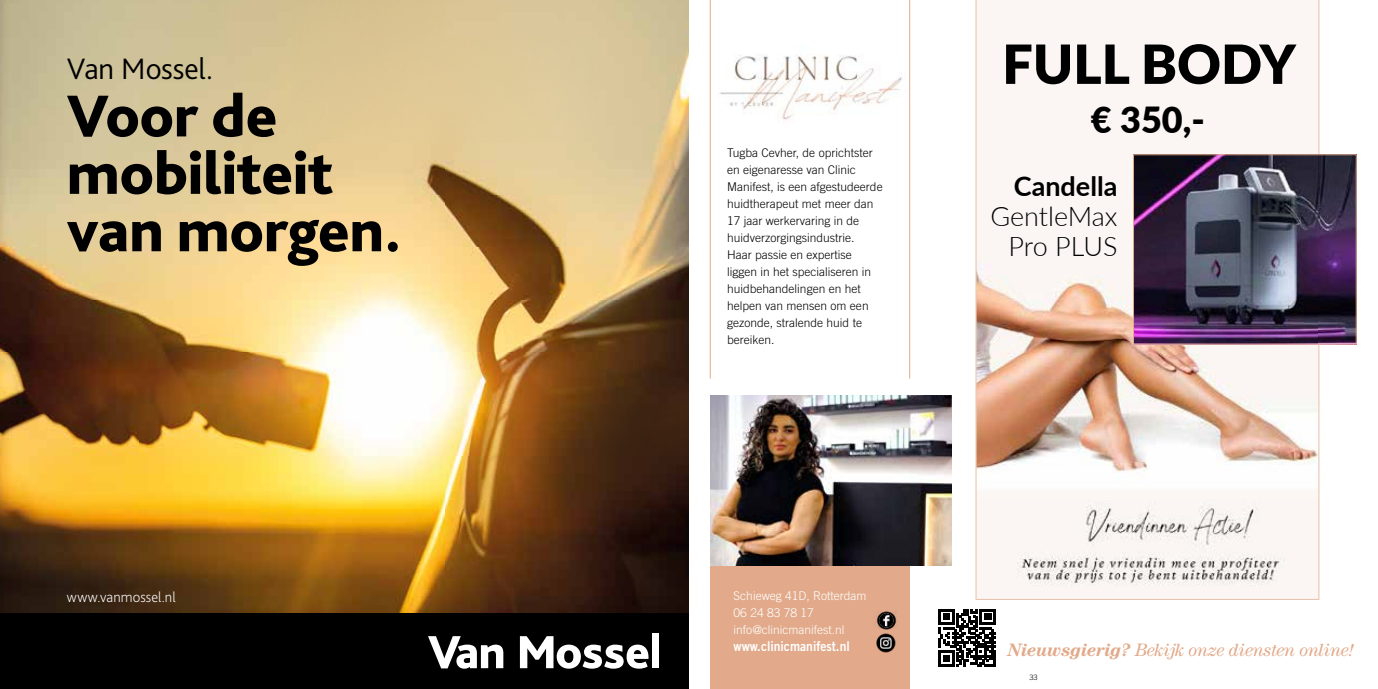
<style>
.page{position:relative;width:1378px;height:689px;background:#fff}
.page>*{position:absolute;margin:0;border:0;box-sizing:border-box;transform-origin:0 0}
.t1{font:800 61.8px/57.4px "Bliss Pro";letter-spacing:-.005em;color:#000}
.t2{font:900 54px "Lato";color:#000}
.t3{font:900 36px "Lato";color:#000}
.t4{font:300 30.9px "Bliss Pro";letter-spacing:-.005em;color:#000}
.t5{font:300 27px/30px "Lato";letter-spacing:-.005em;color:#000;text-align:right}
.t6{font:700 27px "Lato";color:#000}
.t7{font:italic 18px "Century Std";letter-spacing:-.02em;color:#e2aa8b}
.t8{font:200 15px "Bliss Pro";letter-spacing:.005em;color:#fff}
.t9{font:13.5px "Trade Gothic LT Std Bd 2";color:#fff;scale:.9 1}
.t10{font:300 12px/17px "Trade Gothic LT Std";color:#000}
.t11{font:300 12px/17px "Trade Gothic LT Std";color:#fff}
.t12{font:300 7.5px "Trade Gothic LT Std";color:#000}
.s1{font-weight:700}
</style>
<div class="page">
<img style="left:0;top:0;width:689px;height:614px">
<div style="left:0;top:614px;width:689px;height:75px;background:#000"></div>
<svg style="left:520px;top:636px;width:128px;height:33px"></svg>
<div style="left:652px;top:634px;width:7px;height:34px;background:#fff"></div>
<svg style="left:428px;top:636px;width:75px;height:33px"></svg>
<div style="left:710px;top:566px;width:199px;height:123px;background:#e2aa8b"></div>
<img style="left:719px;top:54px;width:183px;height:66px">
<img style="left:710px;top:395px;width:241px;height:171px">
<hr style="left:909px;top:0;width:1px;height:378px;background:#e2aa8b">
<hr style="left:710px;top:0;width:1px;height:378px;background:#e2aa8b">
<img style="left:876px;top:633px;width:20px;height:20px">
<img style="left:875px;top:611px;width:22px;height:19px">
<img style="left:879px;top:613px;width:14px;height:14px;border-radius:7px">
<svg style="left:975px;top:0;width:344px;height:600px;fill:#fbf6f3"></svg>
<svg style="left:938px;top:609px;width:58px;height:57px"></svg>
<img style="left:1135px;top:156px;width:219px;height:186px">
<img style="left:1318px;top:156px;width:1px;height:186px">
<div style="left:1133px;top:154px;width:223px;height:190px;border:1px solid #e2aa8b"></div>
<h3 class="t4" style="left:67px;top:50px;width:148px">Van Mossel.</h3>
<h1 class="t1" style="left:67px;top:86px;width:336px">Voor de mobiliteit van morgen.</h1>
<p class="t8" style="left:67px;top:587px;width:110px">www.vanmossel.nl</p>
<p class="t10" style="left:727px;top:144px;width:157px">Tugba Cevher, de oprichtster en eigenaresse van Clinic<br>Manifest, is een afgestudeerde huidtherapeut met meer dan<br>17 jaar werkervaring in de huidverzorgingsindustrie.<br>Haar passie en expertise liggen in het specialiseren in huidbehandelingen en het helpen van mensen om een gezonde, stralende huid te bereiken.</p>
<h2 class="t2" style="left:1002px;top:24px;width:295px">FULL BODY</h2>
<h3 class="t3" style="left:1091px;top:93px;width:115px">€ 350,-</h3>
<h3 class="t6" style="left:1014px;top:166px;width:105px">Candella</h3>
<h3 class="t5" style="left:990px;top:200px;width:129px">GentleMax<br>Pro PLUS</h3>
<p class="t11" style="left:733px;top:587px;width:134px">Schieweg 41D, Rotterdam<br>06 24 83 78 17 info@clinicmanifest.nl</p>
<p class="t9" style="left:733px;top:637px;width:131px">www.clinicmanifest.nl</p>
<h3 class="t7" style="left:1008px;top:639px;width:348px"><span class="s1">Nieuwsgierig?</span> Bekijk onze diensten online!</h3>
<p class="t12" style="left:1029px;top:672px;width:10px">33</p>
</div>
